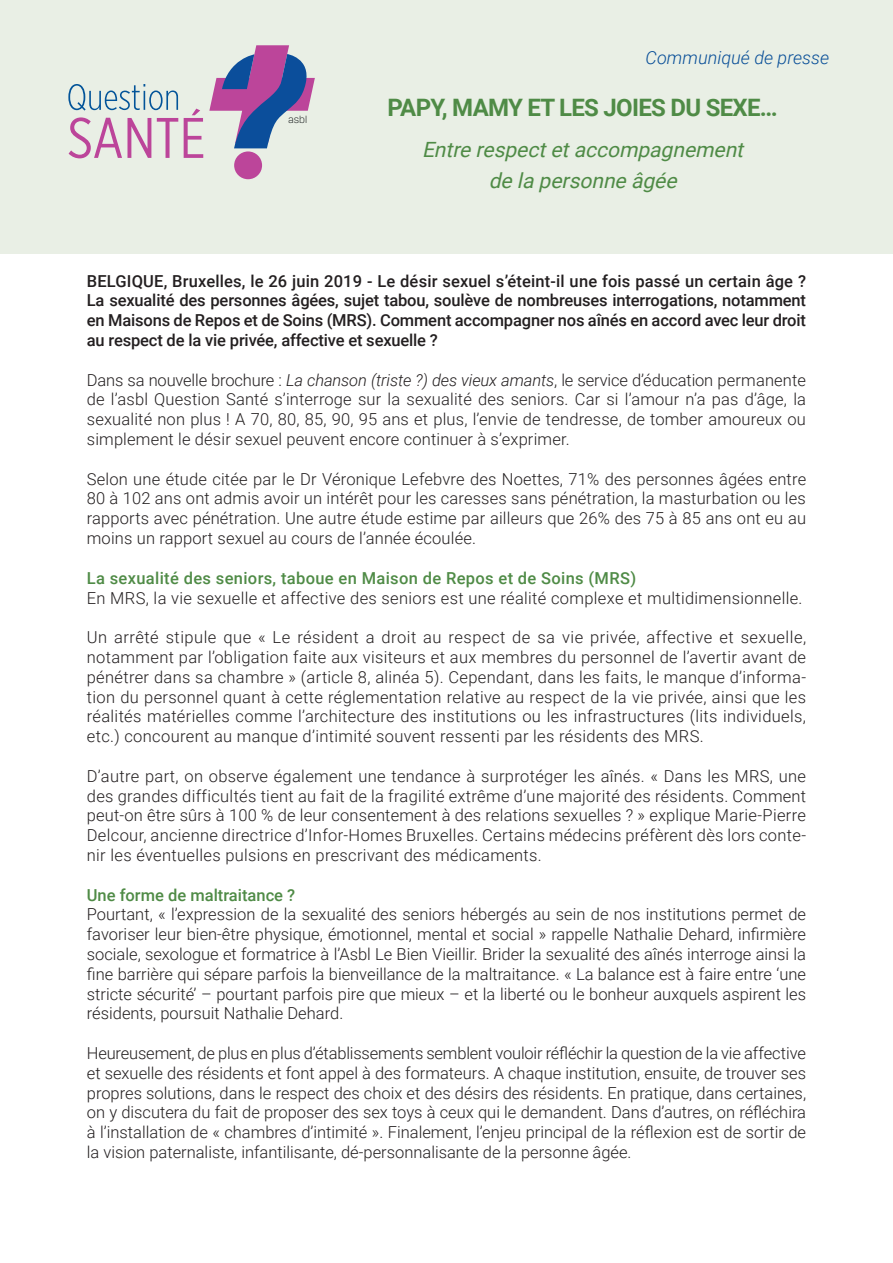
<style>
.page{position:relative;width:893px;height:1263px;background:#fff}
.page>*{position:absolute;margin:0;border:0;box-sizing:border-box;transform-origin:0 0}
.t1{font:700 24px "Roboto";letter-spacing:-.03em;color:#4f8b46}
.t2{font:italic 21px "Roboto";color:#4f8b46}
.t3{font:italic 300 18px "Roboto";color:#094f98}
.t4{font:300 16.5px/19.8px "Roboto";letter-spacing:.01em;color:#231f20;text-align:justify}
.t5{font:500 16.5px/19.8px "Roboto";letter-spacing:-.01em;color:#231f20;text-align:justify}
.t6{font:500 16.5px "Roboto";letter-spacing:.02em;color:#4f8b46}
.t7{font:500 16.5px "Roboto";color:#4f8b46}
.t8{font:300 10.95px "Breuer Text";color:#101415}
.s1{font-style:italic}
</style>
<div class="page">
<div style="left:0;top:0;width:893px;height:253px;background:#e9efe5"></div>
<div style="left:0;top:0;width:893px;height:254px;border:2px solid #e9efe5"></div>
<svg style="left:68px;top:84px;width:110px;height:27px"></svg>
<svg style="left:69px;top:117px;width:82px;height:41px"></svg>
<svg style="left:157px;top:118px;width:21px;height:40px"></svg>
<svg style="left:184px;top:109px;width:19px;height:49px"></svg>
<div style="left:234px;top:151px;width:28px;height:28px;background:#bc459a;border-radius:50%"></div>
<svg style="left:209px;top:45px;width:106px;height:103px"></svg>
<p class="t8" style="left:288px;top:114px;width:21px">asbl</p>
<p class="t3" style="left:646px;top:45px;width:185px">Communiqué de presse</p>
<p class="t1" style="left:388px;top:91px;width:391px">PAPY, MAMY ET LES JOIES DU SEXE…</p>
<p class="t2" style="left:422px;top:134px;width:329px">Entre respectetaccompagnement</p>
<p class="t2" style="left:489px;top:166px;width:195px">de la personne âgée</p>
<p class="t5" style="left:87px;top:270px;width:721px">BELGIQUE, Bruxelles, le 26 juin 2019 - Le désir sexuel s’éteint-il une fois passé un certain âge ?<br>La sexualité des personnes âgées, sujet tabou, soulève de nombreuses interrogations, notamment en Maisons de Repos et de Soins (MRS). Comment accompagner nos aînés en accord avec leur droit au respect de la vie privée, affective et sexuelle ?</p>
<p class="t4" style="left:87px;top:369px;width:721px">Dans sa nouvelle brochure : <span class="s1">La chanson (triste ?) des vieux amants</span>, le service d’éducation permanente de l’asbl Question Santé s’interroge sur la sexualité des seniors. Car si l’amour n’a pas d’âge, la sexualité non plus ! A 70, 80, 85, 90, 95 ans et plus, l’envie de tendresse, de tomber amoureux ou simplement le désir sexuel peuvent encore continuer à s’exprimer.</p>
<p class="t4" style="left:87px;top:468px;width:721px">Selon une étude citée par le Dr Véronique Lefebvre des Noettes, 71% des personnes âgées entre 80 à 102 ans ont admis avoir un intérêt pour les caresses sans pénétration, la masturbation ou les rapports avec pénétration. Une autre étude estime par ailleurs que 26% des 75 à 85 ans ont eu au moins un rapport sexuel au cours de l’année écoulée.</p>
<p class="t6" style="left:87px;top:566px;width:551px">La sexualité des seniors, taboue en Maison de Repos et de Soins (MRS)</p>
<p class="t4" style="left:87px;top:587px;width:717px">En MRS, la vie sexuelle et affective des seniors est une réalité complexe et multidimensionnelle.</p>
<p class="t4" style="left:87px;top:627px;width:721px">Un arrêté stipule que « Le résident a droit au respect de sa vie privée, affective et sexuelle, notamment par l’obligation faite aux visiteurs et aux membres du personnel de l’avertir avant de pénétrer dans sa chambre » (article 8, alinéa 5). Cependant, dans les faits, le manque d’informa&shy;tion du personnel quant à cette réglementation relative au respect de la vie privée, ainsi que les réalités matérielles comme l’architecture des institutions ou les infrastructures (lits individuels, etc.) concourent au manque d’intimité souvent ressenti par les résidents des MRS.</p>
<p class="t4" style="left:87px;top:765px;width:721px">D’autre part, on observe également une tendance à surprotéger les aînés. « Dans les MRS, une des grandes difficultés tient au fait de la fragilité extrême d’une majorité des résidents. Comment peut-on être sûrs à 100 % de leur consentement à des relations sexuelles ? » explique Marie-Pierre Delcour, ancienne directrice d’Infor-Homes Bruxelles. Certains médecins préfèrent dès lors conte&shy;nir les éventuelles pulsions en prescrivant des médicaments.</p>
<p class="t7" style="left:87px;top:883px;width:210px">Une forme de maltraitance ?</p>
<p class="t4" style="left:87px;top:904px;width:721px">Pourtant, « l’expression de la sexualité des seniors hébergés au sein de nos institutions permet de favoriser leur bien-être physique, émotionnel, mental et social » rappelle Nathalie Dehard, infirmière sociale, sexologue et formatrice à l’Asbl Le Bien Vieillir. Brider la sexualité des aînés interroge ainsi la fine barrière qui sépare parfois la bienveillance de la maltraitance. « La balance est à faire entre ‘une stricte sécurité’ – pourtant parfois pire que mieux – et la liberté ou le bonheur auxquels aspirent les résidents, poursuit Nathalie Dehard.</p>
<p class="t4" style="left:87px;top:1042px;width:721px">Heureusement, de plus en plus d’établissements semblent vouloir réfléchir la question de la vie affective et sexuelle des résidents et font appel à des formateurs. A chaque institution, ensuite, de trouver ses propres solutions, dans le respect des choix et des désirs des résidents. En pratique, dans certaines, on y discutera du fait de proposer des sex toys à ceux qui le demandent. Dans d’autres, on réfléchira à l’installation de « chambres d’intimité ». Finalement, l’enjeu principal de la réflexion est de sortir de la vision paternaliste, infantilisante, dé-personnalisante de la personne âgée.</p>
</div>
